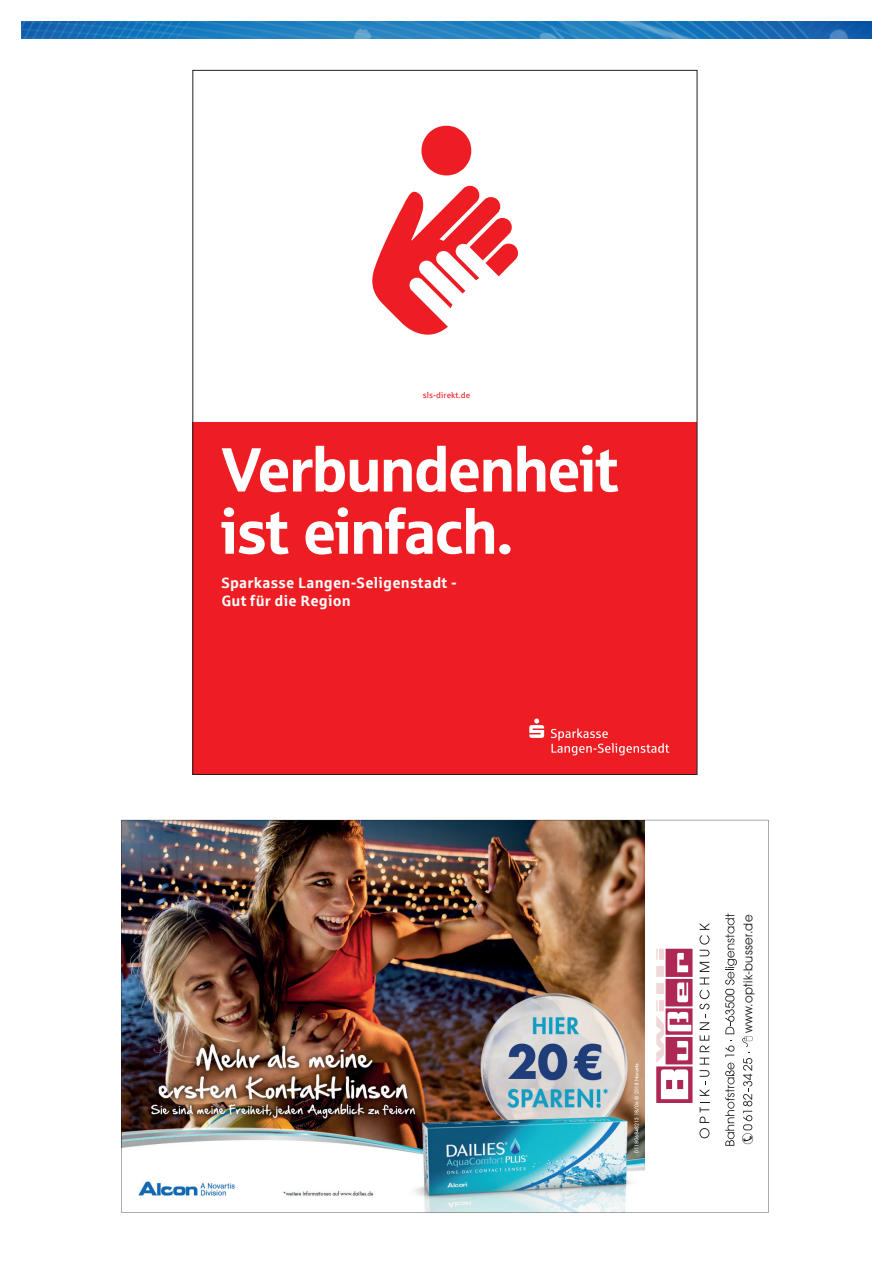
<style>
.page{position:relative;width:893px;height:1263px;background:#fff}
.page>*{position:absolute;margin:0;border:0;box-sizing:border-box;transform-origin:0 0}
.t1{font:62.25px/62.2px "Sparkasse Head";letter-spacing:-.005em;color:#fff}
.t2{font:700 15px/17.9px "Sparkasse Rg";letter-spacing:.015em;color:#fff}
.t3{font:12.6px "Avant Garde IT Cby BT";letter-spacing:.025em;color:#231f20}
.t4{font:8.25px "Sparkasse Rg";letter-spacing:.01em;color:#ee1d23}
</style>
<div class="page">
<div style="left:193px;top:422px;width:504px;height:352px;background:#ee1d23"></div>
<svg style="left:421px;top:126px;width:50px;height:49px"></svg>
<svg style="left:372px;top:185px;width:146px;height:150px"></svg>
<svg style="left:551px;top:728px;width:118px;height:27px"></svg>
<svg style="left:529px;top:719px;width:15px;height:19px"></svg>
<img style="left:121px;top:820px;width:648px;height:393px">
<img style="left:21px;top:21px;width:851px;height:17px">
<div style="left:656px;top:904px;width:102px;height:242px;background:#fff"></div>
<svg style="left:699px;top:1070px;width:10px;height:68px"></svg>
<svg style="left:699px;top:962px;width:10px;height:102px"></svg>
<svg style="left:700px;top:950px;width:9px;height:6px"></svg>
<svg style="left:699px;top:923px;width:10px;height:21px"></svg>
<svg style="left:725px;top:913px;width:28px;height:233px"></svg>
<svg style="left:656px;top:949px;width:37px;height:154px"></svg>
<p class="t4" style="left:423px;top:390px;width:49px">sls-direkt.de</p>
<h1 class="t1" style="left:221px;top:436px;width:399px">Verbundenheit ist einfach.</h1>
<p class="t2" style="left:221px;top:574px;width:237px">Sparkasse Langen-Seligenstadt -<br>Gut für die Region</p>
<p class="t3" style="left:740px;top:1033px;width:120px;rotate:-90deg">www.optik-busser.de</p>
</div>
